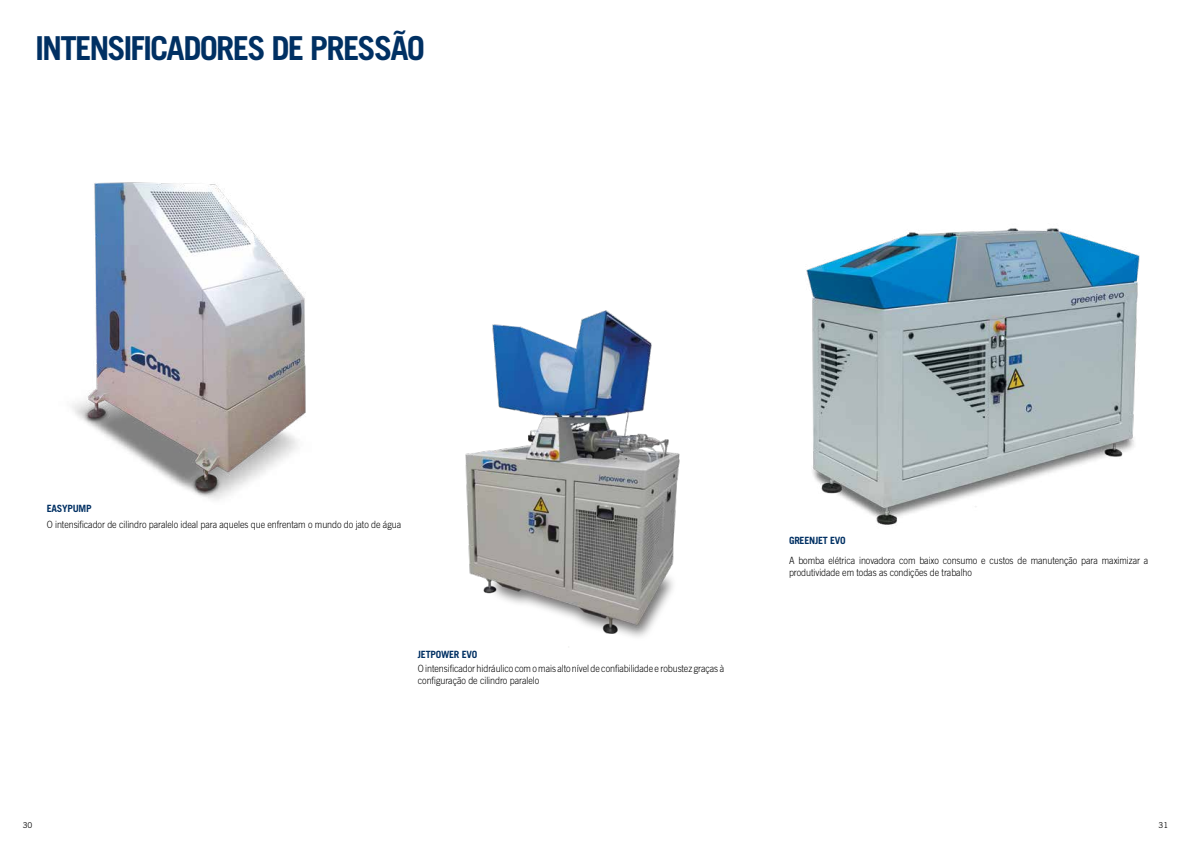
<style>
.page{position:relative;width:1191px;height:842px;background:#fff}
.page>*{position:absolute;margin:0;border:0;box-sizing:border-box;transform-origin:0 0}
.t1{font:700 33px "Trade Gothic LT Std";letter-spacing:-.06em;color:#003063}
.t2{font:300 10px/12px "Trade Gothic LT Std";letter-spacing:-.01em;color:#000;scale:.9 1}
.t3{font:700 10px "Trade Gothic LT Std";letter-spacing:-.025em;color:#003063}
.t4{font:8px "Trade Gothic LT Std";color:#000}
</style>
<div class="page">
<img style="left:72px;top:182px;width:234px;height:318px">
<img style="left:465px;top:310px;width:215px;height:337px">
<img style="left:806px;top:228px;width:334px;height:297px">
<h1 class="t1" style="left:35px;top:28px;width:391px">INTENSIFICADORES DE PRESSÃO</h1>
<p class="t3" style="left:47px;top:502px;width:46px">EASYPUMP</p>
<p class="t2" style="left:47px;top:518px;width:395px">O intensificador de cilindro paralelo ideal para aqueles que enfrentam o mundo do jato de água</p>
<p class="t3" style="left:418px;top:648px;width:61px">JETPOWER EVO</p>
<p class="t2" style="left:418px;top:662px;width:342px">O intensificador hidráulico com o mais alto nível de confiabilidade e robustez graças à configuração de cilindro paralelo</p>
<p class="t3" style="left:789px;top:534px;width:58px">GREENJET EVO</p>
<p class="t2" style="left:789px;top:554px;width:401px">A bomba elétrica inovadora com baixo consumo e custos de manutenção para maximizar a produtividade em todas as condições de trabalho</p>
<p class="t4" style="left:23px;top:820px;width:11px">30</p>
<p class="t4" style="left:1158px;top:820px;width:11px">31</p>
</div>
